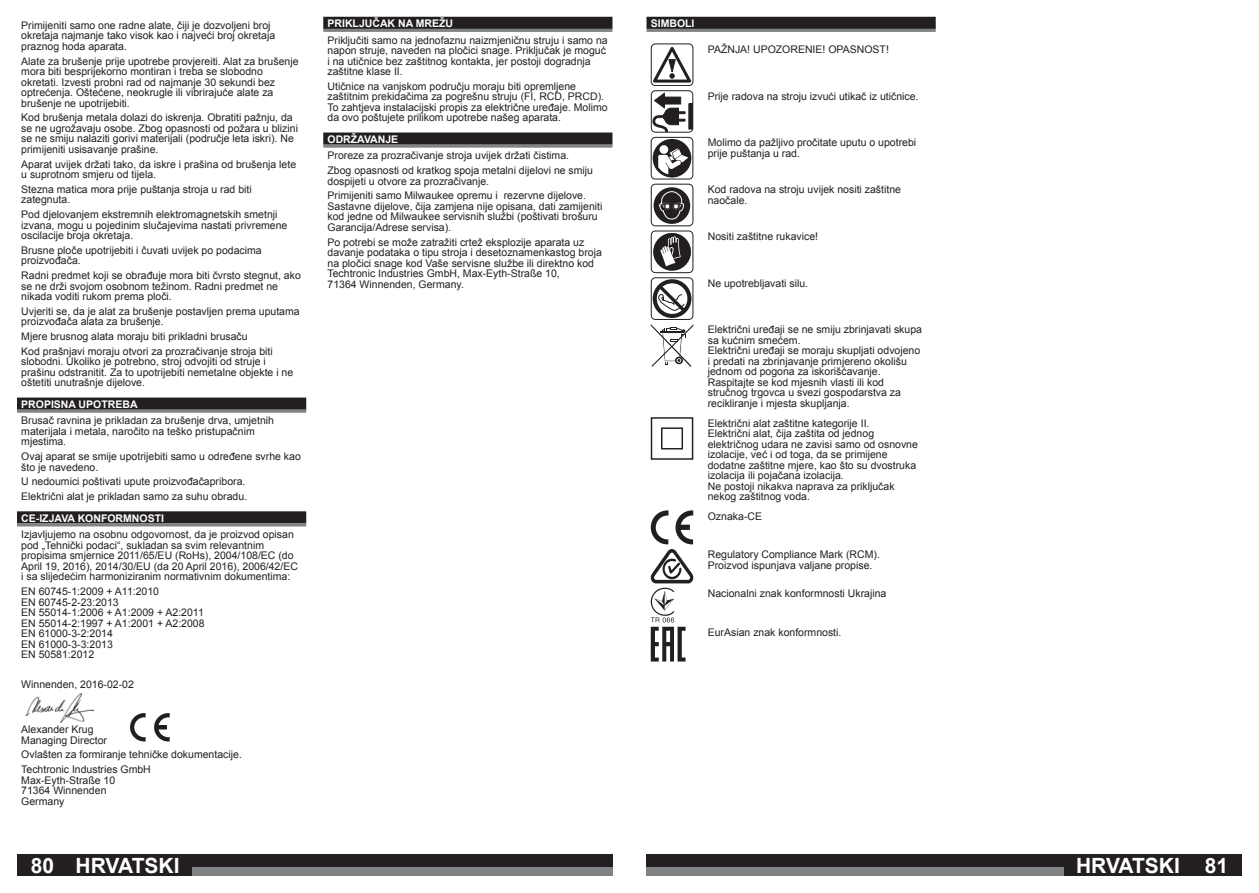
<style>
.page{position:relative;width:1259px;height:893px;background:#fff}
.page>*{position:absolute;margin:0;border:0;box-sizing:border-box;transform-origin:0 0}
.t1{font:700 21px "Arial";color:#fff}
.t2{font:10.5px/10.5px "Arial";color:#231f20}
.t3{font:700 10.5px "Arial";color:#fff}
</style>
<div class="page">
<div style="left:17px;top:855px;width:595px;height:21px;background:#231f20"></div>
<div style="left:68px;top:867px;width:544px;height:9px;background:#808285"></div>
<div style="left:646px;top:855px;width:596px;height:21px;background:#231f20"></div>
<div style="left:646px;top:867px;width:545px;height:9px;background:#808285"></div>
<div style="left:64px;top:855px;width:127px;height:21px;background:#231f20"></div>
<div style="left:1064px;top:855px;width:127px;height:21px;background:#231f20"></div>
<div style="left:17px;top:398px;width:289px;height:12px;background:#231f20"></div>
<hr style="left:17px;top:410px;width:289px;height:3px;background:#808285">
<div style="left:17px;top:511px;width:289px;height:12px;background:#231f20"></div>
<hr style="left:17px;top:523px;width:289px;height:3px;background:#808285">
<img style="left:25px;top:693px;width:70px;height:30px">
<svg style="left:130px;top:713px;width:16px;height:28px"></svg>
<svg style="left:154px;top:713px;width:16px;height:28px"></svg>
<div style="left:323px;top:17px;width:289px;height:12px;background:#231f20"></div>
<hr style="left:323px;top:29px;width:289px;height:3px;background:#808285">
<div style="left:323px;top:133px;width:289px;height:12px;background:#231f20"></div>
<hr style="left:323px;top:145px;width:289px;height:3px;background:#808285">
<div style="left:646px;top:17px;width:289px;height:12px;background:#231f20"></div>
<hr style="left:646px;top:29px;width:289px;height:3px;background:#808285">
<div style="left:651px;top:43px;width:42px;height:43px;border:1px solid #231f20;border-radius:4px"></div>
<svg style="left:650px;top:43px;width:44px;height:42px"></svg>
<div style="left:688px;top:103px;width:4px;height:27px;border:1px solid #231f20"></div>
<svg style="left:653px;top:92px;width:33px;height:39px"></svg>
<div style="left:651px;top:90px;width:42px;height:43px;border:1px solid #231f20;border-radius:4px"></div>
<div style="left:651px;top:137px;width:42px;height:42px;border:1px solid #231f20;border-radius:4px"></div>
<div style="left:652px;top:139px;width:39px;height:39px;background:#231f20;border-radius:50%"></div>
<svg style="left:659px;top:145px;width:9px;height:9px"></svg>
<svg style="left:658px;top:148px;width:30px;height:26px"></svg>
<div style="left:651px;top:184px;width:42px;height:42px;border:1px solid #231f20;border-radius:4px"></div>
<svg style="left:653px;top:187px;width:37px;height:37px"></svg>
<svg style="left:659px;top:191px;width:25px;height:29px"></svg>
<div style="left:651px;top:230px;width:42px;height:43px;border:1px solid #231f20;border-radius:4px"></div>
<svg style="left:651px;top:231px;width:42px;height:42px"></svg>
<div style="left:651px;top:277px;width:42px;height:43px;border:1px solid #231f20;border-radius:4px"></div>
<svg style="left:652px;top:279px;width:39px;height:39px"></svg>
<svg style="left:651px;top:324px;width:42px;height:43px"></svg>
<svg style="left:651px;top:417px;width:42px;height:43px"></svg>
<svg style="left:651px;top:510px;width:42px;height:151px"></svg>
<p class="t2" style="left:21px;top:20px;width:255px">Primijeniti samo one radne alate, čiji je dozvoljeni broj okretaja najmanje tako visok kao i najveći broj okretaja praznog hoda aparata.</p>
<p class="t2" style="left:21px;top:56px;width:279px">Alate za brušenje prije upotrebe provjereiti. Alat za brušenje mora biti besprijekorno montiran i treba se slobodno okretati. Izvesti probni rad od najmanje 30 sekundi bez optrećenja. Oštećene, neokrugle ili vibrirajuće alate za brušenje ne upotrijebiti.</p>
<p class="t2" style="left:21px;top:113px;width:278px">Kod brušenja metala dolazi do iskrenja. Obratiti pažnju, da se ne ugrožavaju osobe. Zbog opasnosti od požara u blizini se ne smiju nalaziti gorivi materijali (područje leta iskri). Ne primijeniti usisavanje prašine.</p>
<p class="t2" style="left:21px;top:159px;width:276px">Aparat uvijek držati tako, da iskre i prašina od brušenja lete u suprotnom smjeru od tijela.</p>
<p class="t2" style="left:21px;top:184px;width:232px">Stezna matica mora prije puštanja stroja u rad biti zategnuta.</p>
<p class="t2" style="left:21px;top:209px;width:268px">Pod djelovanjem ekstremnih elektromagnetskih smetnji izvana, mogu u pojedinim slučajevima nastati privremene oscilacije broja okretaja.</p>
<p class="t2" style="left:21px;top:245px;width:242px">Brusne ploče upotrijebiti i čuvati uvijek po podacima proizvođača.</p>
<p class="t2" style="left:21px;top:270px;width:281px">Radni predmet koji se obrađuje mora biti čvrsto stegnut, ako se ne drži svojom osobnom težinom. Radni predmet ne nikada voditi rukom prema ploči.</p>
<p class="t2" style="left:21px;top:306px;width:280px">Uvjeriti se, da je alat za brušenje postavljen prema uputama proizvođača alata za brušenje.</p>
<p class="t2" style="left:21px;top:329px;width:253px;line-height:14.7px">Mjere brusnog alata moraju biti prikladni brusaču<br>Kod prašnjavi moraju otvori za prozračivanje stroja biti</p>
<p class="t2" style="left:21px;top:357px;width:273px">slobodni. Ukoliko je potrebno, stroj odvojiti od struje i prašinu odstranitit. Za to upotrijebiti nemetalne objekte i ne oštetiti unutrašnje dijelove.</p>
<p class="t3" style="left:21px;top:399px;width:118px">PROPISNA UPOTREBA</p>
<p class="t2" style="left:21px;top:416px;width:254px">Brusač ravnina je prikladan za brušenje drva, umjetnih materijala i metala, naročito na teško pristupačnim mjestima.</p>
<p class="t2" style="left:21px;top:451px;width:281px">Ovaj aparat se smije upotrijebiti samo u određene svrhe kao što je navedeno.</p>
<p class="t2" style="left:21px;top:474px;width:227px;line-height:14.7px">U nedoumici poštivati upute proizvođačapribora.<br>Električni alat je prikladan samo za suhu obradu.</p>
<p class="t3" style="left:21px;top:512px;width:144px">CE-IZJAVA KONFORMNOSTI</p>
<p class="t2" style="left:21px;top:529px;width:278px">Izjavljujemo na osobnu odgovornost, da je proizvod opisan pod „Tehnički podaci“, sukladan sa svim relevantnim propisima smjernice 2011/65/EU (RoHs), 2004/108/EC (do April 19, 2016), 2014/30/EU (da 20 April 2016), 2006/42/EC i sa slijedećim harmoniziranim normativnim dokumentima:</p>
<p class="t2" style="left:21px;top:586px;width:185px">EN 60745-1:2009 + A11:2010<br>EN 60745-2-23:2013<br>EN 55014-1:2006 + A1:2009 + A2:2011<br>EN 55014-2:1997 + A1:2001 + A2:2008<br>EN 61000-3-2:2014<br>EN 61000-3-3:2013<br>EN 50581:2012</p>
<p class="t2" style="left:21px;top:679px;width:114px">Winnenden, 2016-02-02</p>
<p class="t2" style="left:21px;top:724px;width:87px">Alexander Krug<br>Managing Director</p>
<p class="t2" style="left:21px;top:747px;width:222px;line-height:14.7px">Ovlašten za formiranje tehničke dokumentacije.<br>Techtronic Industries GmbH</p>
<p class="t2" style="left:21px;top:775px;width:95px">Max-Eyth-Straße 10<br>71364 Winnenden<br>Germany</p>
<p class="t3" style="left:327px;top:18px;width:127px">PRIKLJUČAK NA MREŽU</p>
<p class="t2" style="left:327px;top:35px;width:282px">Priključiti samo na jednofaznu naizmjeničnu struju i samo na napon struje, naveden na pločici snage. Priključak je moguć i na utičnice bez zaštitnog kontakta, jer postoji dogradnja zaštitne klase II.</p>
<p class="t2" style="left:327px;top:81px;width:282px">Utičnice na vanjskom području moraju biti opremljene zaštitnim prekidačima za pogrešnu struju (FI, RCD, PRCD).<br>To zahtjeva instalacijski propis za električne uređaje. Molimo da ovo poštujete prilikom upotrebe našeg aparata.</p>
<p class="t3" style="left:327px;top:134px;width:72px">ODRŽAVANJE</p>
<p class="t2" style="left:327px;top:148px;width:267px;line-height:14.7px">Proreze za prozračivanje stroja uvijek držati čistima.<br>Zbog opasnosti od kratkog spoja metalni dijelovi ne smiju</p>
<p class="t2" style="left:327px;top:174px;width:260px;line-height:14.7px">dospijeti u otvore za prozračivanje.<br>Primijeniti samo Milwaukee opremu i rezervne dijelove.</p>
<p class="t2" style="left:327px;top:201px;width:276px">Sastavne dijelove, čija zamjena nije opisana, dati zamijeniti kod jedne od Milwaukee servisnih službi (poštivati brošuru<br>Garancija/Adrese servisa).</p>
<p class="t2" style="left:327px;top:237px;width:276px">Po potrebi se može zatražiti crtež eksplozije aparata uz davanje podataka o tipu stroja i desetoznamenkastog broja na pločici snage kod Vaše servisne službe ili direktno kod Techtronic Industries GmbH, Max-Eyth-Straße 10,<br>71364 Winnenden, Germany.</p>
<p class="t3" style="left:651px;top:18px;width:45px">SIMBOLI</p>
<p class="t2" style="left:708px;top:44px;width:183px">PAŽNJA! UPOZORENIE! OPASNOST!</p>
<p class="t2" style="left:708px;top:91px;width:212px">Prije radova na stroju izvući utikač iz utičnice.</p>
<p class="t2" style="left:708px;top:137px;width:210px">Molimo da pažljivo pročitate uputu o upotrebi prije puštanja u rad.</p>
<p class="t2" style="left:708px;top:184px;width:195px">Kod radova na stroju uvijek nositi zaštitne naočale.</p>
<p class="t2" style="left:708px;top:231px;width:112px">Nositi zaštitne rukavice!</p>
<p class="t2" style="left:708px;top:278px;width:102px">Ne upotrebljavati silu.</p>
<p class="t2" style="left:708px;top:325px;width:216px">Električni uređaji se ne smiju zbrinjavati skupa sa kućnim smećem.<br>Električni uređaji se moraju skupljati odvojeno i predati na zbrinjavanje primjereno okolišu jednom od pogona za iskorišćavanje.<br>Raspitajte se kod mjesnih vlasti ili kod stručnog trgovca u svezi gospodarstva za recikliranje i mjesta skupljanja.</p>
<p class="t2" style="left:708px;top:418px;width:212px">Električni alat zaštitne kategorije II.<br>Električni alat, čija zaštita od jednog električnog udara ne zavisi samo od osnovne izolacije, već i od toga, da se primijene dodatne zaštitne mjere, kao što su dvostruka izolacija ili pojačana izolacija.<br>Ne postoji nikakva naprava za priključak nekog zaštitnog voda.</p>
<p class="t2" style="left:708px;top:511px;width:56px">Oznaka-CE</p>
<p class="t2" style="left:708px;top:549px;width:174px">Regulatory Compliance Mark (RCM).<br>Proizvod ispunjava valjane propise.</p>
<p class="t2" style="left:708px;top:588px;width:180px">Nacionalni znak konformnosti Ukrajina</p>
<p class="t2" style="left:708px;top:627px;width:135px">EurAsian znak konformnosti.</p>
<h1 class="t1" style="left:31px;top:854px;width:150px">80 HRVATSKI</h1>
<h1 class="t1" style="left:1076px;top:854px;width:154px">HRVATSKI 81</h1>
</div>
